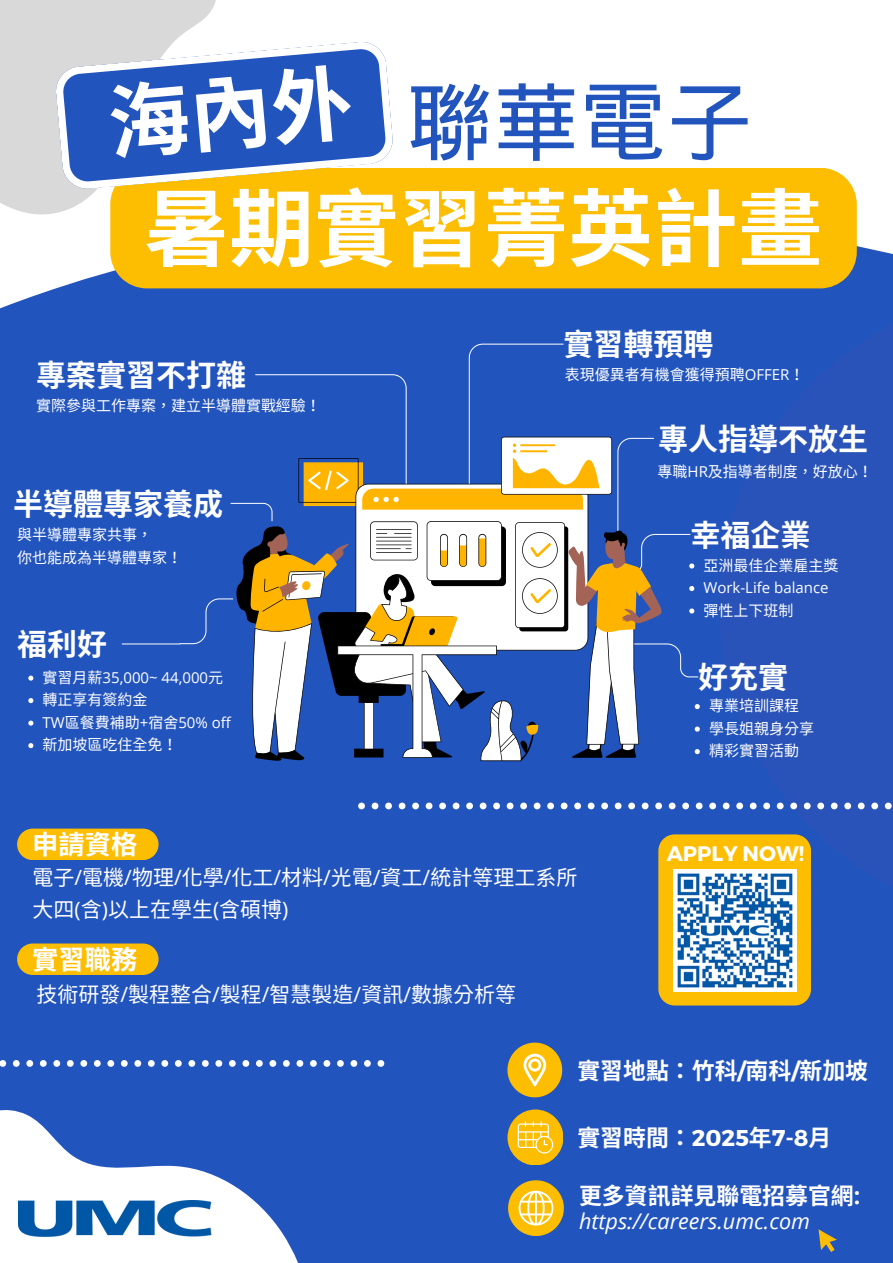
<style>
.page{position:relative;width:893px;height:1263px;background:#fff}
.page>*{position:absolute;margin:0;border:0;box-sizing:border-box;transform-origin:0 0}
.t1{font:85.5px "Wen Quan Yi Micro Hei";color:#2254be}
.t2{font:700 84.75px "Noto Sans CJ Ksc";color:#fff}
.t3{font:700 30px "Noto Sans CJ Ksc";color:#fff}
.t4{font:700 26.25px "Noto Sans CJ Ksc";color:#fff}
.t5{font:700 22.88px "Noto Sans CJ Ksc";color:#fff}
.t6{font:italic 21.6px "Open Sans";color:#fff}
.t7{font:21px/32.1px "Noto Sans CJ Ksc";color:#fff}
.t8{font:700 21px "Montserrat";color:#fff}
.t9{font:15px "Noto Sans CJ Ksc";color:#fff}
.t10{font:15px "Open Sans";color:#fff}
.s1{font-family:"Noto Sans CJ Ksc"}
.s2{font-family:"Open Sans"}
.s3{font-family:"Montserrat"}
</style>
<div class="page">
<svg style="left:0;top:0;width:216px;height:214px;background:#dbdbdb"></svg>
<div style="left:0;top:214px;width:893px;height:1049px;background:#2254be"></div>
<div style="left:719px;top:291px;width:174px;height:629px;background:#2953b8"></div>
<div style="left:110px;top:168px;width:746px;height:120px;background:#fdbd00"></div>
<svg style="left:55px;top:41px;width:339px;height:149px"></svg>
<svg style="left:358px;top:802px;width:534px;height:7px"></svg>
<svg style="left:508px;top:1180px;width:56px;height:56px"></svg>
<svg style="left:818px;top:1229px;width:19px;height:23px"></svg>
<svg style="left:507px;top:1042px;width:55px;height:55px"></svg>
<svg style="left:17px;top:943px;width:142px;height:32px;background:#eeb50c"></svg>
<svg style="left:17px;top:828px;width:142px;height:32px;background:#edb50d"></svg>
<svg style="left:0;top:1062px;width:385px;height:201px"></svg>
<img style="left:19px;top:1200px;width:193px;height:39px">
<svg style="left:658px;top:834px;width:153px;height:171px;background:#f6bb0b"></svg>
<div style="left:507px;top:1109px;width:56px;height:56px;background:#fdbd00;border-radius:50%"></div>
<svg style="left:518px;top:1121px;width:35px;height:32px"></svg>
<svg style="left:0;top:1060px;width:384px;height:7px"></svg>
<img style="left:674px;top:869px;width:122px;height:123px">
<svg style="left:28px;top:675px;width:5px;height:6px"></svg>
<svg style="left:28px;top:698px;width:5px;height:5px"></svg>
<svg style="left:28px;top:720px;width:5px;height:6px"></svg>
<svg style="left:28px;top:743px;width:5px;height:5px"></svg>
<svg style="left:122px;top:344px;width:578px;height:417px"></svg>
<div style="left:108px;top:62px;width:246px;height:98px;background:#2254be"></div>
<h1 class="t1" style="left:407px;top:72px;width:347px">聯華電子</h1>
<p class="t2" style="left:144px;top:161px;width:679px">暑期實習菁英計畫</p>
<h2 class="t3" style="left:36px;top:351px;width:210px">專案實習不打雜</h2>
<h1 class="t9" style="left:36px;top:394px;width:274px">實際參與工作專案， 建立半導體實戰經驗！</h1>
<p class="t3" style="left:13px;top:480px;width:211px">半導體專家養成</p>
<p class="t9" style="left:17px;top:523px;width:124px">與半導體專家共事，</p>
<h2 class="t9" style="left:17px;top:545px;width:154px">你也能成為半導體專家！</h2>
<p class="t3" style="left:17px;top:620px;width:90px">福利好</p>
<p class="t10" style="left:43px;top:667px;width:182px"><span class="s1">實習月薪</span>35,000~ 44,000<span class="s1">元</span></p>
<p class="t9" style="left:43px;top:688px;width:105px">轉正享有簽約金</p>
<p class="t10" style="left:43px;top:712px;width:190px">TW<span class="s1">區餐費補助</span>+<span class="s1">宿舍</span>50% off</p>
<h2 class="t9" style="left:43px;top:733px;width:124px">新加坡區吃住全免！</h2>
<p class="t4" style="left:32px;top:823px;width:106px">申請資格</p>
<h2 class="t3" style="left:563px;top:321px;width:150px">實習轉預聘</h2>
<h2 class="t9" style="left:565px;top:363px;width:229px">表現優異者有機會獲得預聘<span class="s2">OFFER</span>！</h2>
<h1 class="t3" style="left:658px;top:415px;width:209px">專人指導不放生</h1>
<p class="t9" style="left:657px;top:459px;width:204px">專職<span class="s2">HR</span>及指導者制度， 好放心！</p>
<p class="t3" style="left:690px;top:511px;width:118px">幸福企業</p>
<p class="t9" style="left:703px;top:553px;width:135px">亞洲最佳企業雇主獎</p>
<p class="t10" style="left:703px;top:577px;width:127px">Work-Life balance</p>
<p class="t9" style="left:703px;top:598px;width:91px">彈性上下班制</p>
<p class="t3" style="left:698px;top:653px;width:91px">好充實</p>
<p class="t9" style="left:709px;top:694px;width:90px">專業培訓課程</p>
<p class="t9" style="left:709px;top:716px;width:106px">學長姐親身分享</p>
<p class="t9" style="left:709px;top:739px;width:91px">精彩實習活動</p>
<p class="t8" style="left:667px;top:840px;width:139px">APPLY NOW!</p>
<h3 class="t7" style="left:33px;top:860px;width:546px">電子<span class="s2">/</span>電機<span class="s2">/</span>物理<span class="s2">/</span>化學<span class="s2">/</span>化工<span class="s2">/</span>材料<span class="s2">/</span>光電<span class="s2">/</span>資工<span class="s2">/</span>統計等理工系所大四<span class="s2">(</span>含<span class="s2">)</span>以上在學生<span class="s2">(</span>含碩博<span class="s2">)</span></h3>
<p class="t4" style="left:32px;top:938px;width:105px">實習職務</p>
<p class="t7" style="left:36px;top:977px;width:479px">技術研發<span class="s2">/</span>製程整合<span class="s2">/</span>製程<span class="s2">/</span>智慧製造<span class="s2">/</span>資訊<span class="s2">/</span>數據分析等</p>
<p class="t5" style="left:577px;top:1052px;width:292px">實習地點： 竹科<span class="s3">/</span>南科<span class="s3">/</span>新加坡</p>
<p class="t5" style="left:577px;top:1120px;width:251px">實習時間： <span class="s3">2025</span>年<span class="s3">7-8</span>月</p>
<p class="t5" style="left:579px;top:1178px;width:283px">更多資訊詳見聯電招募官網<span class="s2">:</span></p>
<p class="t6" style="left:579px;top:1206px;width:232px">https://careers.umc.com</p>
</div>
